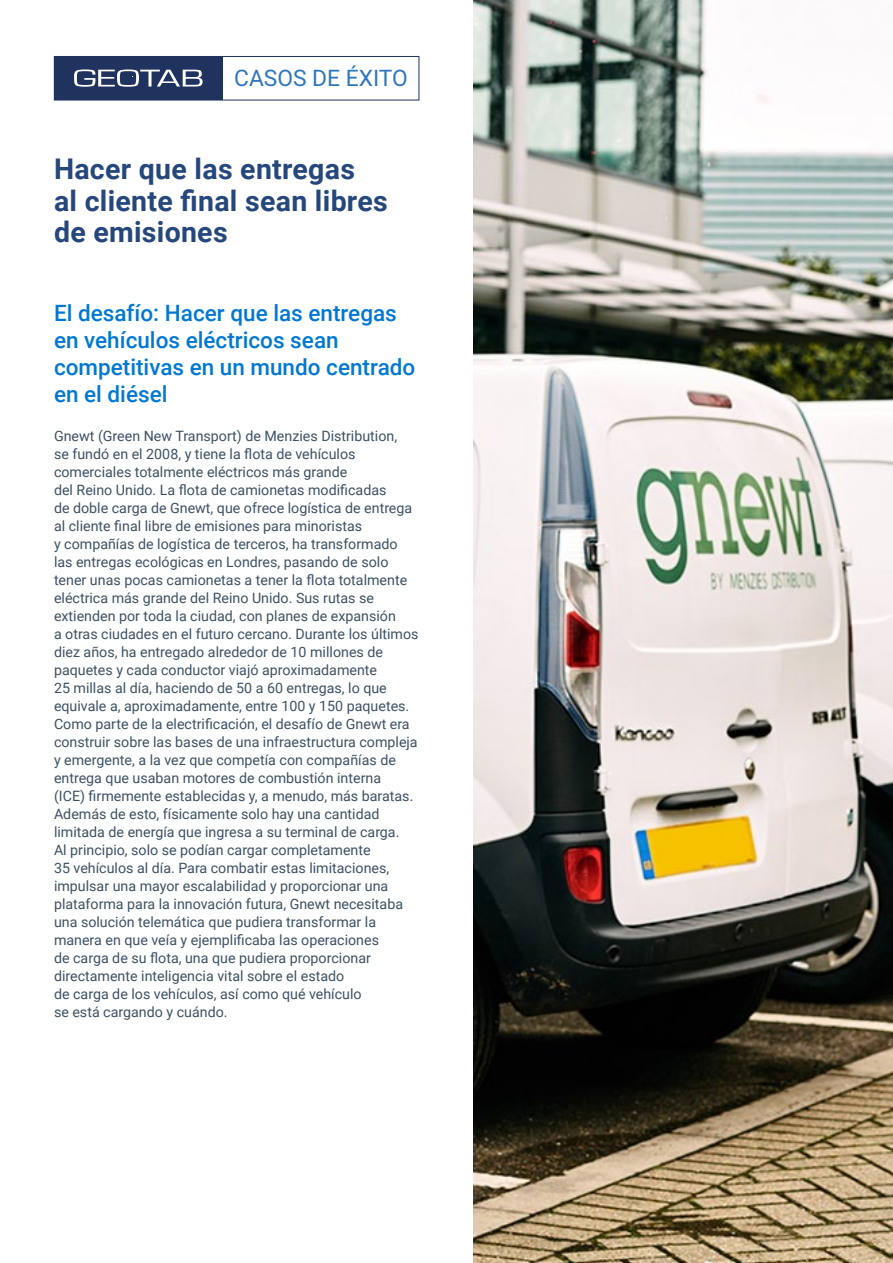
<style>
.page{position:relative;width:893px;height:1263px;background:#fff}
.page>*{position:absolute;margin:0;border:0;box-sizing:border-box;transform-origin:0 0}
.H1__Heading_1{font:700 28.5px/31.5px "Roboto";letter-spacing:.01em;color:#25477b}
.t1{font:22.8px "Roboto";color:#2d76bc}
.H2__Heading_2{font:500 22.5px/27px "Roboto";color:#0078d3}
.P__Body_Copy{font:14.25px/18px "Roboto";color:#3c5164}
</style>
<div class="page">
<img style="left:473px;top:0;width:420px;height:1263px">
<div style="left:54px;top:56px;width:168px;height:44px;background:#20325e"></div>
<div style="left:54px;top:56px;width:365px;height:44px;border:1px solid #20325e"></div>
<svg style="left:74px;top:69px;width:129px;height:18px"></svg>
<h2 class="t1" style="left:234px;top:62px;width:175px">CASOS DE ÉXITO</h2>
<h1 class="H1__Heading_1" style="left:54px;top:152px;width:335px">Hacer que las entregas<br>al cliente final sean libres de emisiones</h1>
<h2 class="H2__Heading_2" style="left:54px;top:298px;width:363px">El desafío: Hacer que las entregas en vehículos eléctricos sean competitivas en un mundo centrado en el diésel</h2>
<p class="P__Body_Copy" style="left:54px;top:427px;width:366px">Gnewt (Green New Transport) de Menzies Distribution,<br>se fundó en el 2008, y tiene la flota de vehículos comerciales totalmente eléctricos más grande<br>del Reino Unido. La flota de camionetas modificadas<br>de doble carga de Gnewt, que ofrece logística de entrega al cliente final libre de emisiones para minoristas<br>y compañías de logística de terceros, ha transformado las entregas ecológicas en Londres, pasando de solo tener unas pocas camionetas a tener la flota totalmente eléctrica más grande del Reino Unido. Sus rutas se extienden por toda la ciudad, con planes de expansión<br>a otras ciudades en el futuro cercano. Durante los últimos diez años, ha entregado alrededor de 10 millones de paquetes y cada conductor viajó aproximadamente<br>25 millas al día, haciendo de 50 a 60 entregas, lo que equivale a, aproximadamente, entre 100 y 150 paquetes.<br>Como parte de la electrificación, el desafío de Gnewt era construir sobre las bases de una infraestructura compleja y emergente, a la vez que competía con compañías de entrega que usaban motores de combustión interna<br>(ICE) firmemente establecidas y, a menudo, más baratas.<br>Además de esto, físicamente solo hay una cantidad limitada de energía que ingresa a su terminal de carga.<br>Al principio, solo se podían cargar completamente<br>35 vehículos al día. Para combatir estas limitaciones, impulsar una mayor escalabilidad y proporcionar una plataforma para la innovación futura, Gnewt necesitaba una solución telemática que pudiera transformar la manera en que veía y ejemplificaba las operaciones<br>de carga de su flota, una que pudiera proporcionar directamente inteligencia vital sobre el estado<br>de carga de los vehículos, así como qué vehículo<br>se está cargando y cuándo.</p>
</div>
